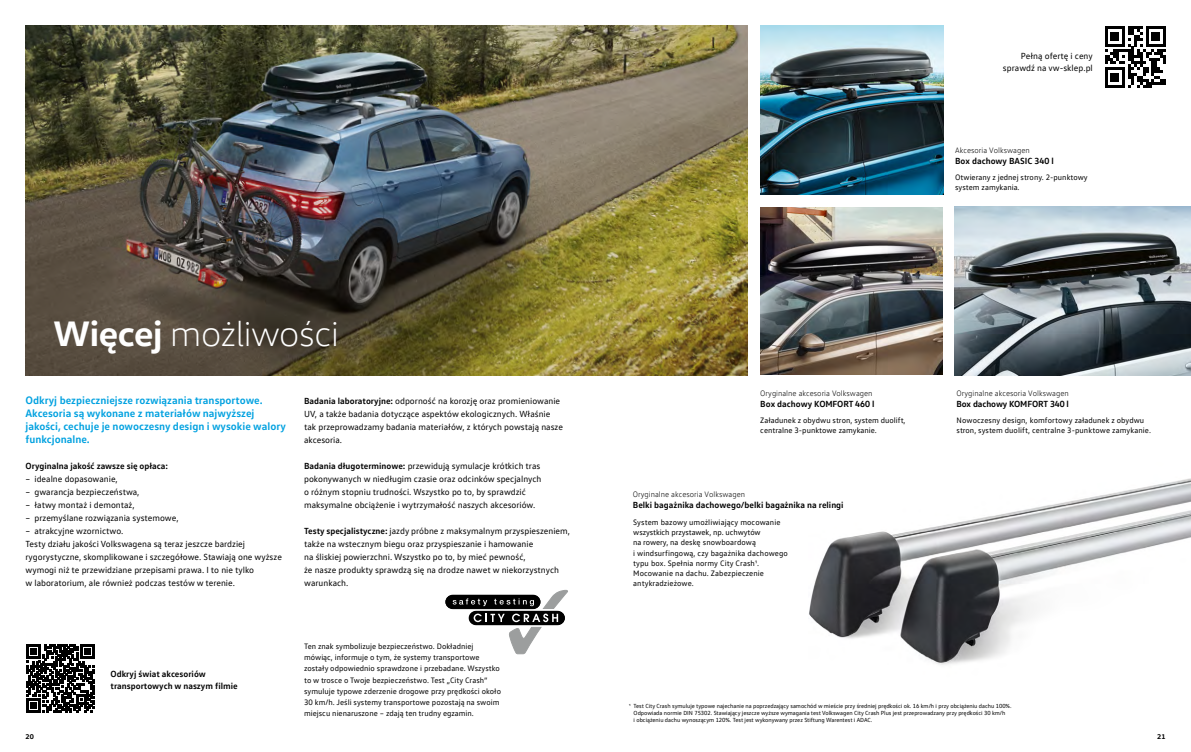
<style>
.page{position:relative;width:1191px;height:752px;background:#fff}
.page>*{position:absolute;margin:0;border:0;box-sizing:border-box;transform-origin:0 0}
.t1{font:300 36px "VW Head";letter-spacing:-.01em;color:#fff}
.t2{font:700 11px/13px "VW Text";color:#00a1e0}
.t3{font:9px/13px "VW Text";color:#000}
.t4{font:700 9px/12px "VW Text";color:#000}
.t5{font:8px/10px "VW Text";color:#000}
.t6{font:300 8px "VW Text";color:#000}
.t7{font:700 7px "VW Head";color:#000}
.t8{font:6px/7.2px "VW Text";letter-spacing:-.005em;color:#000}
.s1{font-weight:700}
</style>
<div class="page">
<img style="left:809px;top:478px;width:382px;height:187px">
<img style="left:760px;top:26px;width:183px;height:168px">
<svg style="left:445px;top:589px;width:123px;height:65px"></svg>
<img style="left:26px;top:26px;width:721px;height:349px">
<img style="left:954px;top:207px;width:237px;height:168px">
<img style="left:760px;top:207px;width:182px;height:167px">
<svg style="left:1105px;top:26px;width:61px;height:61px"></svg>
<svg style="left:26px;top:644px;width:69px;height:68px"></svg>
<h1 class="t1" style="left:54px;top:313px;width:287px"><span class="s1">Więcej</span> możliwości</h1>
<p class="t2" style="left:26px;top:393px;width:262px">Odkryj bezpieczniejsze rozwiązania transportowe.<br>Akcesoria są wykonane z materiałów najwyższej jakości, cechuje je nowoczesny design i wysokie walory funkcjonalne.</p>
<p class="t4" style="left:26px;top:459px;width:144px">Oryginalna jakość zawsze się opłaca:</p>
<p class="t3" style="left:26px;top:472px;width:94px">– idealne dopasowanie,</p>
<p class="t3" style="left:26px;top:485px;width:115px">– gwarancja bezpieczeństwa,</p>
<p class="t3" style="left:26px;top:498px;width:111px">– łatwy montaż i demontaż,</p>
<p class="t3" style="left:26px;top:511px;width:155px">– przemyślane rozwiązania systemowe,</p>
<p class="t3" style="left:26px;top:524px;width:258px">– atrakcyjne wzornictwo.<br>Testy działu jakości Volkswagena są teraz jeszcze bardziej rygorystyczne, skomplikowane i szczegółowe. Stawiają one wyższe wymogi niż te przewidziane przepisami prawa. I to nie tylko<br>w laboratorium, ale również podczas testów w terenie.</p>
<p class="t3" style="left:304px;top:394px;width:260px"><span class="s1">Badania laboratoryjne:</span> odporność na korozję oraz promieniowanie UV, a także badania dotyczące aspektów ekologicznych. Właśnie tak przeprowadzamy badania materiałów, z których powstają nasze akcesoria.</p>
<p class="t3" style="left:304px;top:459px;width:239px"><span class="s1">Badania długoterminowe:</span> przewidują symulacje krótkich tras pokonywanych w niedługim czasie oraz odcinków specjalnych o różnym stopniu trudności. Wszystko po to, by sprawdzić maksymalne obciążenie i wytrzymałość naszych akcesoriów.</p>
<p class="t3" style="left:304px;top:524px;width:267px"><span class="s1">Testy specjalistyczne:</span> jazdy próbne z maksymalnym przyspieszeniem, także na wstecznym biegu oraz przyspieszanie i hamowanie<br>na śliskiej powierzchni. Wszystko po to, by mieć pewność,<br>że nasze produkty sprawdzą się na drodze nawet w niekorzystnych warunkach.</p>
<p class="t7" style="left:26px;top:731px;width:10px">20</p>
<p class="t4" style="left:110px;top:666px;width:129px">Odkryj świat akcesoriów transportowych w naszym filmie</p>
<p class="t5" style="left:304px;top:640px;width:198px;line-height:11px">Ten znak symbolizuje bezpieczeństwo. Dokładniej mówiąc, informuje o tym, że systemy transportowe zostały odpowiednio sprawdzone i przebadane. Wszystko to w trosce o Twoje bezpieczeństwo. Test „City Crash” symuluje typowe zderzenie drogowe przy prędkości około 30 km/h. Jeśli systemy transportowe pozostają na swoim miejscu nienaruszone – zdają ten trudny egzamin.</p>
<p class="t3" style="left:1003px;top:50px;width:91px;line-height:12px;text-align:right">Pełną ofertę i ceny sprawdź na vw-sklep.pl</p>
<p class="t6" style="left:955px;top:145px;width:76px">Akcesoria Volkswagen</p>
<p class="t4" style="left:955px;top:154px;width:100px">Box dachowy BASIC 340 l</p>
<p class="t5" style="left:955px;top:172px;width:134px">Otwierany z jednej strony. 2-punktowy system zamykania.</p>
<p class="t6" style="left:760px;top:388px;width:114px">Oryginalne akcesoria Volkswagen</p>
<p class="t4" style="left:760px;top:397px;width:116px">Box dachowy KOMFORT 460 l</p>
<p class="t5" style="left:760px;top:414px;width:147px">Załadunek z obydwu stron, system duolift, centralne 3-punktowe zamykanie.</p>
<p class="t6" style="left:633px;top:489px;width:114px">Oryginalne akcesoria Volkswagen</p>
<p class="t4" style="left:633px;top:498px;width:212px">Belki bagażnika dachowego/belki bagażnika na relingi</p>
<p class="t5" style="left:633px;top:517px;width:156px">System bazowy umożliwiający mocowanie wszystkich przystawek, np. uchwytów<br>na rowery, na deskę snowboardową<br>i windsurfingową, czy bagażnika dachowego typu box. Spełnia normy City Crash1.<br>Mocowanie na dachu. Zabezpieczenie antykradzieżowe.</p>
<p class="t6" style="left:956px;top:388px;width:114px">Oryginalne akcesoria Volkswagen</p>
<p class="t4" style="left:956px;top:397px;width:114px">Box dachowy KOMFORT 340 l</p>
<p class="t5" style="left:956px;top:414px;width:196px">Nowoczesny design, komfortowy załadunek z obydwu stron, system duolift, centralne 3-punktowe zamykanie.</p>
<p class="t8" style="left:633px;top:701px;width:379px;text-indent:-4px">1 Test City Crash symuluje typowe najechanie na poprzedzający samochód w mieście przy średniej prędkości ok. 16 km/h i przy obciążeniu dachu 100%.<br>Odpowiada normie DIN 75302. Stawiający jeszcze wyższe wymagania test Volkswagen City Crash Plus jest przeprowadzany przy prędkości 30 km/h<br>i obciążeniu dachu wynoszącym 120%. Test jest wykonywany przez Stiftung Warentest i ADAC.</p>
<p class="t7" style="left:1157px;top:731px;width:10px">21</p>
</div>
